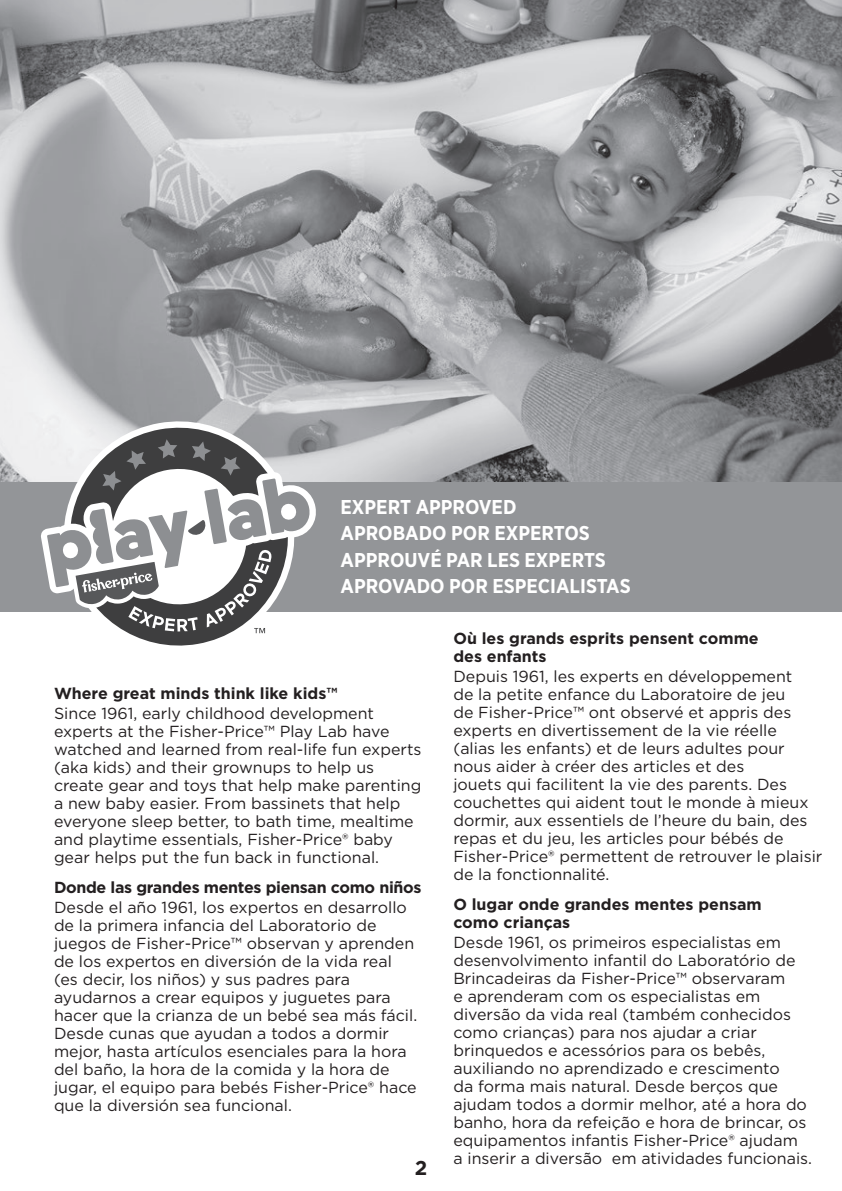
<style>
.page{position:relative;width:842px;height:1191px;background:#fff}
.page>*{position:absolute;margin:0;border:0;box-sizing:border-box;transform-origin:0 0}
.t1{font:700 20px/26.4px "Gotham Narrow";color:#fff}
.t2{font:700 20px "Gotham";color:#231f20}
.t3{font:16px/18px "Gotham";color:#231f20}
.t4{font:700 16px/18px "Gotham";color:#231f20}
.t5{font:700 16px "Gotham";letter-spacing:-.02em;color:#231f20}
</style>
<div class="page">
<img style="left:0;top:0;width:842px;height:482px">
<div style="left:0;top:482px;width:842px;height:129px;background:#939598"></div>
<svg style="left:54px;top:412px;width:249px;height:27px;background:#b7b9bb"></svg>
<svg style="left:61px;top:419px;width:236px;height:227px"></svg>
<svg style="left:41px;top:439px;width:276px;height:194px"></svg>
<p class="t1" style="left:340px;top:494px;width:291px">EXPERT APPROVED<br>APROBADO POR EXPERTOS<br>APPROUVÉ PAR LES EXPERTS<br>APROVADO POR ESPECIALISTAS</p>
<p class="t4" style="left:54px;top:684px;width:285px">Where great minds think like kids™</p>
<p class="t3" style="left:54px;top:704px;width:369px">Since 1961, early childhood development experts at the Fisher-Price™ Play Lab have watched and learned from real-life fun experts (aka kids) and their grownups to help us create gear and toys that help make parenting a new baby easier. From bassinets that help everyone sleep better, to bath time, mealtime and playtime essentials, Fisher-Price® baby gear helps put the fun back in functional.</p>
<p class="t5" style="left:54px;top:877px;width:369px">Donde las grandes mentes piensan como niños</p>
<p class="t3" style="left:54px;top:898px;width:365px">Desde el año 1961, los expertos en desarrollo de la primera infancia del Laboratorio de juegos de Fisher-Price™ observan y aprenden de los expertos en diversión de la vida real (es decir, los niños) y sus padres para ayudarnos a crear equipos y juguetes para hacer que la crianza de un bebé sea más fácil.<br>Desde cunas que ayudan a todos a dormir mejor, hasta artículos esenciales para la hora del baño, la hora de la comida y la hora de jugar, el equipo para bebés Fisher-Price® hace que la diversión sea funcional.</p>
<p class="t2" style="left:415px;top:1154px;width:14px">2</p>
<p class="t4" style="left:453px;top:629px;width:307px">Où les grands esprits pensent comme des enfants</p>
<p class="t3" style="left:453px;top:667px;width:370px">Depuis 1961, les experts en développement<br>de la petite enfance du Laboratoire de jeu<br>de Fisher-Price™ ont observé et appris des experts en divertissement de la vie réelle (alias les enfants) et de leurs adultes pour nous aider à créer des articles et des<br>jouets qui facilitent la vie des parents. Des couchettes qui aident tout le monde à mieux dormir, aux essentiels de l’heure du bain, des repas et du jeu, les articles pour bébés de Fisher-Price® permettent de retrouver le plaisir de la fonctionnalité.</p>
<p class="t4" style="left:453px;top:895px;width:310px">O lugar onde grandes mentes pensam como crianças</p>
<p class="t3" style="left:453px;top:933px;width:360px">Desde 1961, os primeiros especialistas em desenvolvimento infantil do Laboratório de Brincadeiras da Fisher-Price™ observaram<br>e aprenderam com os especialistas em diversão da vida real (também conhecidos como crianças) para nos ajudar a criar brinquedos e acessórios para os bebês, auxiliando no aprendizado e crescimento<br>da forma mais natural. Desde berços que ajudam todos a dormir melhor, até a hora do banho, hora da refeição e hora de brincar, os equipamentos infantis Fisher-Price® ajudam<br>a inserir a diversão em atividades funcionais.</p>
</div>
